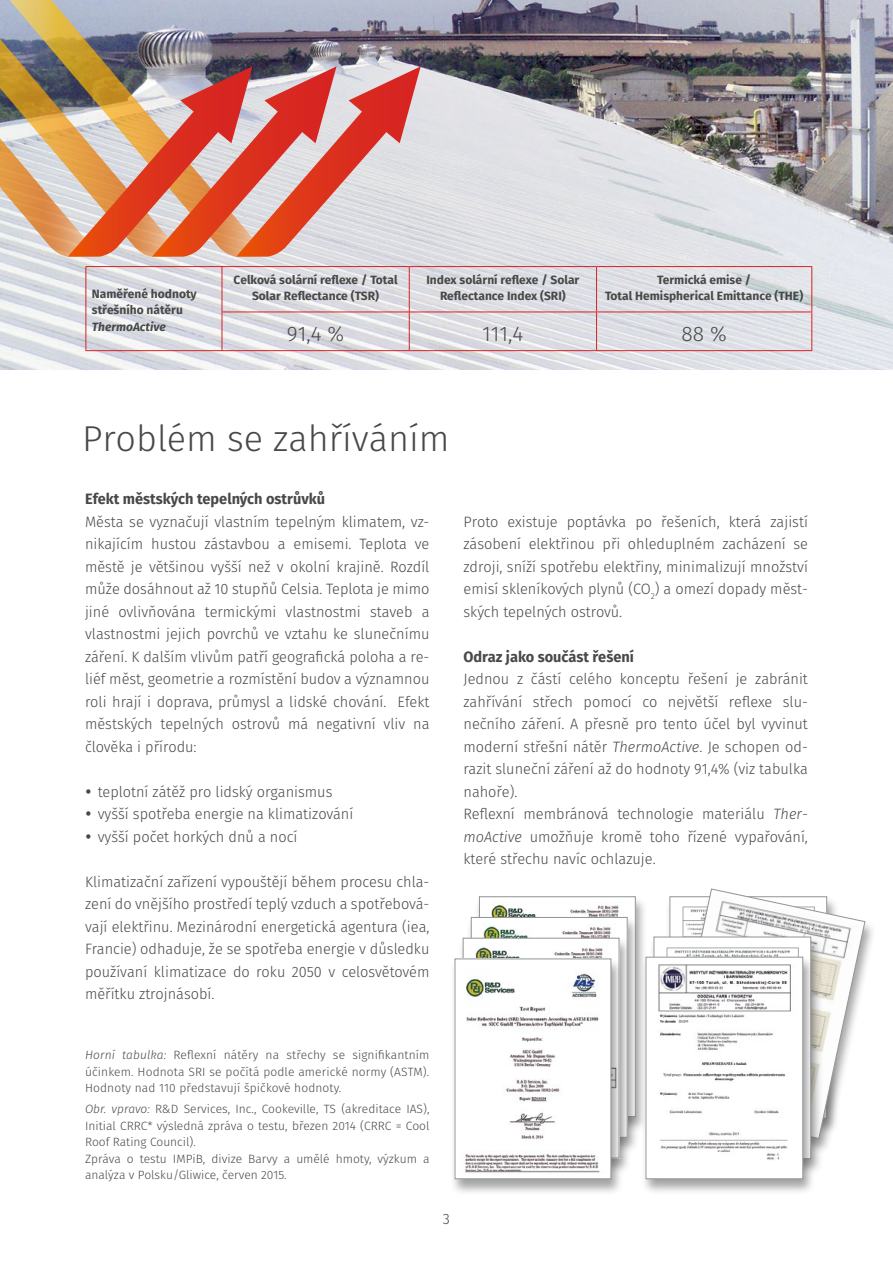
<style>
.page{position:relative;width:893px;height:1263px;background:#fff}
.page>*{position:absolute;margin:0;border:0;box-sizing:border-box;transform-origin:0 0}
.t1{font:300 36px "Fira Sans";color:#474847}
.t2{font:300 21px "Fira Sans";color:#474847}
.t3{font:300 15px/22.5px "Fira Sans";color:#474847;text-align:justify}
.t4{font:700 15px "Fira Sans";color:#474847}
.t5{font:300 12px/16.5px "Fira Sans";color:#474847;text-align:justify}
.t6{font:700 12px/16.5px "Fira Sans";color:#474847;text-align:center}
.t7{font:italic 700 12px "Fira Sans";color:#474847}
.s1{font-style:italic}
</style>
<div class="page">
<img style="left:1px;top:0;width:892px;height:370px">
<hr style="left:86px;top:266px;width:136px;height:1px;background:#d62222">
<hr style="left:86px;top:267px;width:1px;height:45px;background:#d62222">
<hr style="left:86px;top:312px;width:1px;height:38px;background:#d62222">
<hr style="left:86px;top:350px;width:136px;height:1px;background:#d62222">
<hr style="left:597px;top:266px;width:215px;height:1px;background:#d62222">
<hr style="left:811px;top:267px;width:1px;height:45px;background:#d62222">
<hr style="left:597px;top:312px;width:215px;height:1px;background:#d62222">
<hr style="left:811px;top:312px;width:1px;height:38px;background:#d62222">
<hr style="left:597px;top:350px;width:215px;height:1px;background:#d62222">
<hr style="left:409px;top:266px;width:188px;height:1px;background:#d62222">
<hr style="left:596px;top:267px;width:1px;height:45px;background:#d62222">
<hr style="left:409px;top:312px;width:188px;height:1px;background:#d62222">
<hr style="left:596px;top:312px;width:1px;height:38px;background:#d62222">
<hr style="left:409px;top:350px;width:188px;height:1px;background:#d62222">
<hr style="left:222px;top:266px;width:187px;height:1px;background:#d62222">
<hr style="left:222px;top:267px;width:1px;height:45px;background:#d62222">
<hr style="left:409px;top:267px;width:1px;height:45px;background:#d62222">
<hr style="left:222px;top:312px;width:187px;height:1px;background:#d62222">
<hr style="left:222px;top:312px;width:1px;height:38px;background:#d62222">
<hr style="left:409px;top:312px;width:1px;height:38px;background:#d62222">
<hr style="left:222px;top:350px;width:187px;height:1px;background:#d62222">
<img style="left:8px;top:0;width:260px;height:66px">
<img style="left:0;top:37px;width:184px;height:99px">
<img style="left:0;top:136px;width:68px;height:121px">
<svg style="left:68px;top:66px;width:353px;height:191px;background:#d69180"></svg>
<div style="left:474px;top:895px;width:174px;height:238px;background:#474847;opacity:.5"></div>
<img style="left:481px;top:898px;width:153px;height:18px">
<div style="left:466px;top:916px;width:174px;height:238px;background:#474847;opacity:.5"></div>
<img style="left:473px;top:919px;width:153px;height:18px">
<div style="left:458px;top:937px;width:174px;height:237px;background:#474847;opacity:.5"></div>
<img style="left:465px;top:940px;width:152px;height:17px">
<div style="left:449px;top:957px;width:174px;height:238px;background:#474847;opacity:.5"></div>
<img style="left:457px;top:960px;width:152px;height:217px">
<div style="left:455px;top:958px;width:156px;height:221px;border:1px solid #929493"></div>
<svg style="left:668px;top:888px;width:198px;height:251px"></svg>
<div style="left:648px;top:936px;width:175px;height:239px;background:#474847;opacity:.5"></div>
<img style="left:656px;top:939px;width:153px;height:17px">
<div style="left:640px;top:956px;width:175px;height:239px;background:#474847;opacity:.5"></div>
<img style="left:648px;top:959px;width:153px;height:218px">
<div style="left:646px;top:957px;width:157px;height:222px;border:1px solid #929493"></div>
<p class="t6" style="left:92px;top:284px;width:106px;text-align:left">Naměřené hodnoty střešního nátěru</p>
<p class="t7" style="left:92px;top:316px;width:75px">ThermoActive</p>
<p class="t6" style="left:234px;top:271px;width:166px">Celková solární reflexe / Total<br>Solar Reflectance (TSR)</p>
<p class="t6" style="left:426px;top:271px;width:154px">Index solární reflexe / Solar<br>Reflectance Index (SRI)</p>
<p class="t6" style="left:605px;top:271px;width:200px">Termická emise /<br>Total Hemispherical Emittance (THE)</p>
<h2 class="t2" style="left:287px;top:319px;width:59px">91,4 %</h2>
<h2 class="t2" style="left:482px;top:319px;width:43px">111,4</h2>
<h2 class="t2" style="left:682px;top:319px;width:47px">88 %</h2>
<h1 class="t1" style="left:82px;top:413px;width:369px">Problém se zahříváním</h1>
<p class="t4" style="left:85px;top:486px;width:242px">Efekt městských tepelných ostrůvků</p>
<p class="t3" style="left:85px;top:510px;width:346px">Města se vyznačují vlastním tepelným klimatem, vz&shy;nikajícím hustou zástavbou a emisemi. Teplota ve městě je většinou vyšší než v okolní krajině. Rozdíl může dosáhnout až 10 stupňů Celsia. Teplota je mimo jiné ovlivňována termickými vlastnostmi staveb a vlastnostmi jejich povrchů ve vztahu ke slunečnímu záření. K dalším vlivům patří geografická poloha a re&shy;liéf měst, geometrie a rozmístění budov a významnou roli hrají i doprava, průmysl a lidské chování. Efekt městských tepelných ostrovů má negativní vliv na člověka i přírodu:</p>
<p class="t3" style="left:98px;top:780px;width:257px;text-align:left">teplotní zátěž pro lidský organismus vyšší spotřeba energie na klimatizování vyšší počet horkých dnů a nocí</p>
<p class="t3" style="left:85px;top:870px;width:346px">Klimatizační zařízení vypouštějí během procesu chla&shy;zení do vnějšího prostředí teplý vzduch a spotřebová&shy;vají elektřinu. Mezinárodní energetická agentura (iea, Francie) odhaduje, že se spotřeba energie v důsledku používaní klimatizace do roku 2050 v celosvětovém měřítku ztrojnásobí.</p>
<p class="t3" style="left:463px;top:510px;width:346px">Proto existuje poptávka po řešeních, která zajistí zásobení elektřinou při ohleduplném zacházení se zdroji, sníží spotřebu elektřiny, minimalizují množství emisí skleníkových plynů (CO<sub>2</sub>) a omezí dopady měst&shy;ských tepelných ostrovů.</p>
<p class="t4" style="left:463px;top:644px;width:172px">Odraz jako součást řešení</p>
<p class="t3" style="left:463px;top:667px;width:346px;text-align:left">Jednou z částí celého konceptu řešení je zabránit zahřívání střech pomocí co největší reflexe slu&shy;nečního záření. A přesně pro tento účel byl vyvinut moderní střešní nátěr <span class="s1">ThermoActive</span>. Je schopen od&shy;razit sluneční záření až do hodnoty 91,4% (viz tabulka nahoře).<br>Reflexní membránová technologie materiálu <span class="s1">Ther&shy;moActive</span> umožňuje kromě toho řízené vypařování, které střechu navíc ochlazuje.</p>
<p class="t5" style="left:85px;top:1047px;width:346px"><span class="s1">Horní tabulka:</span> Reflexní nátěry na střechy se signifikantním účinkem. Hodnota SRI se počítá podle americké normy (ASTM).<br>Hodnoty nad 110 představují špičkové hodnoty.</p>
<p class="t5" style="left:85px;top:1101px;width:346px;text-align:left"><span class="s1">Obr. vpravo:</span> R&amp;D Services, Inc., Cookeville, TS (akreditace IAS), Initial CRRC* výsledná zpráva o testu, březen 2014 (CRRC = Cool Roof Rating Council).<br>Zpráva o testu IMPiB, divize Barvy a umělé hmoty, výzkum a analýza v Polsku/Gliwice, červen 2015.</p>
<p class="t3" style="left:443px;top:1207px;width:9px">3</p>
</div>
